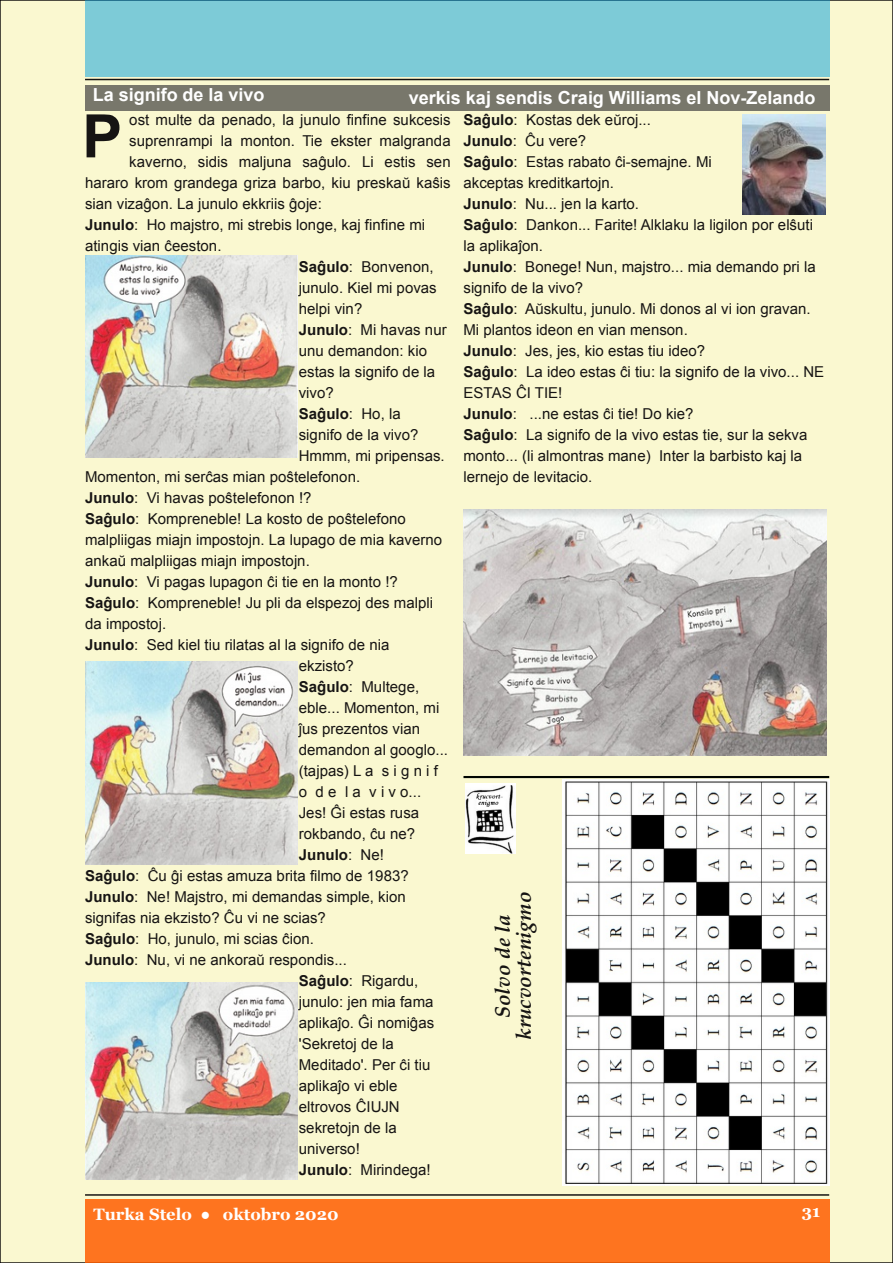
<style>
.page{position:relative;width:893px;height:1263px;background:#faf8d0}
.page>*{position:absolute;margin:0;border:0;box-sizing:border-box;transform-origin:0 0}
.t1{font:700 60px "Arial";color:#161413}
.t2{font:italic 700 21px/21px "Palatino Linotype";color:#161413;text-align:center}
.t3{font:700 18px "Arial";color:#fff}
.t4{font:700 16.5px "Georgia";color:#fff}
.t5{font:15px/21px "Arial";letter-spacing:.005em;color:#161413}
.t6{font:700 15px "Arial";color:#161413}
.t7{font:15px "Arial";letter-spacing:.245em;color:#161413}
.s1{font-weight:700}
.s2{font-weight:400}
</style>
<div class="page">
<div style="left:85px;top:1199px;width:744px;height:64px;background:#fe741f"></div>
<hr style="left:85px;top:1194px;width:744px;height:2px;background:#161413">
<div style="left:85px;top:0;width:744px;height:77px;background:#7dcbd7"></div>
<hr style="left:85px;top:79px;width:744px;height:1px;background:#161413">
<img style="left:466px;top:783px;width:49px;height:70px">
<img style="left:562px;top:780px;width:267px;height:406px">
<hr style="left:463px;top:776px;width:366px;height:2px;background:#000501">
<div style="left:85px;top:85px;width:744px;height:26px;background:#78776b"></div>
<img style="left:743px;top:115px;width:83px;height:100px">
<img style="left:85px;top:982px;width:213px;height:198px">
<img style="left:85px;top:256px;width:212px;height:201px">
<img style="left:85px;top:661px;width:212px;height:204px">
<img style="left:463px;top:510px;width:363px;height:245px">
<p class="t3" style="left:93px;top:85px;width:173px">La signifo de la vivo</p>
<p class="t3" style="left:409px;top:87px;width:408px">verkis kaj sendis Craig Williams el Nov-Zelando</p>
<p class="t5" style="left:129px;top:109px;width:323px">ost multe da penado, la junulo finfine sukcesis</p>
<p class="t5" style="left:129px;top:130px;width:323px">suprenrampi la monton. Tie ekster malgranda</p>
<p class="t5" style="left:129px;top:151px;width:323px">kaverno, sidis maljuna saĝulo. Li estis sen</p>
<p class="t5" style="left:85px;top:172px;width:367px">hararo krom grandega griza barbo, kiu preskaŭ kaŝis</p>
<p class="t5" style="left:85px;top:193px;width:238px">sian vizaĝon. La junulo ekkriis ĝoje:</p>
<p class="t5" style="left:85px;top:214px;width:342px"><span class="s1">Junulo</span>: Ho majstro, mi strebis longe, kaj finfine mi</p>
<p class="t5" style="left:85px;top:235px;width:138px">atingis vian ĉeeston.</p>
<p class="t5" style="left:299px;top:256px;width:136px"><span class="s1">Saĝulo</span>: Bonvenon,</p>
<p class="t5" style="left:299px;top:277px;width:139px">junulo. Kiel mi povas</p>
<p class="t5" style="left:299px;top:298px;width:65px">helpi vin?</p>
<p class="t5" style="left:299px;top:319px;width:149px"><span class="s1">Junulo</span>: Mi havas nur</p>
<p class="t5" style="left:299px;top:340px;width:130px">unu demandon: kio</p>
<p class="t5" style="left:299px;top:361px;width:138px">estas la signifo de la</p>
<p class="t5" style="left:299px;top:382px;width:37px">vivo?</p>
<p class="t6" style="left:299px;top:405px;width:103px">Saĝulo<span class="s2">: Ho, la</span></p>
<p class="t5" style="left:299px;top:424px;width:121px">signifo de la vivo?</p>
<p class="t5" style="left:299px;top:445px;width:147px">Hmmm, mi pripensas.</p>
<p class="t5" style="left:85px;top:466px;width:277px">Momenton, mi serĉas mian poŝtelefonon.</p>
<p class="t5" style="left:85px;top:487px;width:228px"><span class="s1">Junulo</span>: Vi havas poŝtelefonon !?</p>
<p class="t5" style="left:85px;top:508px;width:322px"><span class="s1">Saĝulo</span>: Kompreneble! La kosto de poŝtelefono</p>
<p class="t5" style="left:85px;top:529px;width:359px">malpliigas miajn impostojn. La lupago de mia kaverno</p>
<p class="t5" style="left:85px;top:550px;width:226px">ankaŭ malpliigas miajn impostojn.</p>
<p class="t5" style="left:85px;top:571px;width:314px"><span class="s1">Junulo</span>: Vi pagas lupagon ĉi tie en la monto !?</p>
<p class="t5" style="left:85px;top:592px;width:350px"><span class="s1">Saĝulo</span>: Kompreneble! Ju pli da elspezoj des malpli</p>
<p class="t5" style="left:85px;top:613px;width:83px">da impostoj.</p>
<p class="t5" style="left:85px;top:634px;width:306px"><span class="s1">Junulo</span>: Sed kiel tiu rilatas al la signifo de nia</p>
<p class="t5" style="left:299px;top:655px;width:57px">ekzisto?</p>
<p class="t5" style="left:299px;top:676px;width:122px"><span class="s1">Saĝulo</span>: Multege,</p>
<p class="t5" style="left:299px;top:697px;width:142px">eble... Momenton, mi</p>
<p class="t5" style="left:299px;top:718px;width:123px">ĵus prezentos vian</p>
<p class="t5" style="left:299px;top:739px;width:151px">demandon al googlo...</p>
<p class="t7" style="left:299px;top:762px;width:141px">(tajpas)La signif</p>
<p class="t5" style="left:299px;top:781px;width:124px">o de la vivo...</p>
<p class="t5" style="left:299px;top:802px;width:122px">Jes! Ĝi estas rusa</p>
<p class="t5" style="left:299px;top:823px;width:118px">rokbando, ĉu ne?</p>
<p class="t6" style="left:299px;top:846px;width:87px">Junulo<span class="s2">: Ne!</span></p>
<p class="t5" style="left:85px;top:865px;width:325px"><span class="s1">Saĝulo</span>: Ĉu ĝi estas amuza brita filmo de 1983?</p>
<p class="t5" style="left:85px;top:886px;width:322px"><span class="s1">Junulo</span>: Ne! Majstro, mi demandas simple, kion</p>
<p class="t5" style="left:85px;top:907px;width:242px">signifas nia ekzisto? Ĉu vi ne scias?</p>
<p class="t5" style="left:85px;top:928px;width:231px"><span class="s1">Saĝulo</span>: Ho, junulo, mi scias ĉion.</p>
<p class="t5" style="left:85px;top:949px;width:263px"><span class="s1">Junulo</span>: Nu, vi ne ankoraŭ respondis...</p>
<p class="t5" style="left:299px;top:970px;width:121px"><span class="s1">Saĝulo</span>: Rigardu,</p>
<p class="t5" style="left:299px;top:991px;width:136px">junulo: jen mia fama</p>
<p class="t5" style="left:299px;top:1012px;width:137px">aplikaĵo. Ĝi nomiĝas</p>
<p class="t5" style="left:299px;top:1033px;width:96px">'Sekretoj de la</p>
<p class="t5" style="left:299px;top:1054px;width:133px">Meditado'. Per ĉi tiu</p>
<p class="t5" style="left:299px;top:1075px;width:100px">aplikaĵo vi eble</p>
<p class="t5" style="left:299px;top:1096px;width:102px">eltrovos ĈIUJN</p>
<p class="t5" style="left:299px;top:1117px;width:99px">sekretojn de la</p>
<p class="t5" style="left:299px;top:1138px;width:63px">universo!</p>
<p class="t5" style="left:299px;top:1159px;width:133px"><span class="s1">Junulo</span>: Mirindega!</p>
<p class="t5" style="left:463px;top:109px;width:362px"><span class="s1">Saĝulo</span>: Kostas dek eŭroj...<br><span class="s1">Junulo</span>: Ĉu vere?<br><span class="s1">Saĝulo</span>: Estas rabato ĉi-semajne. Mi<br>akceptas kreditkartojn.<br><span class="s1">Junulo</span>: Nu... jen la karto.<br><span class="s1">Saĝulo</span>: Dankon... Farite! Alklaku la ligilon por elŝuti la aplikaĵon.<br><span class="s1">Junulo</span>: Bonege! Nun, majstro... mia demando pri la signifo de la vivo?<br><span class="s1">Saĝulo</span>: Aŭskultu, junulo. Mi donos al vi ion gravan.<br>Mi plantos ideon en vian menson.<br><span class="s1">Junulo</span>: Jes, jes, kio estas tiu ideo?<br><span class="s1">Saĝulo</span>: La ideo estas ĉi tiu: la signifo de la vivo... NE ESTAS ĈI TIE!<br><span class="s1">Junulo</span>: ...ne estas ĉi tie! Do kie?<br><span class="s1">Saĝulo</span>: La signifo de la vivo estas tie, sur la sekva monto... (li almontras mane) Inter la barbisto kaj la lernejo de levitacio.</p>
<h1 class="t1" style="left:82px;top:103px;width:41px">P</h1>
<h2 class="t2" style="left:495px;top:1040px;width:150px;rotate:-90deg">Solvo de la krucvortenigmo</h2>
<p class="t4" style="left:94px;top:1205px;width:247px">Turka Stelo ● oktobro 2020</p>
<p class="t4" style="left:802px;top:1201px;width:20px">31</p>
</div>
